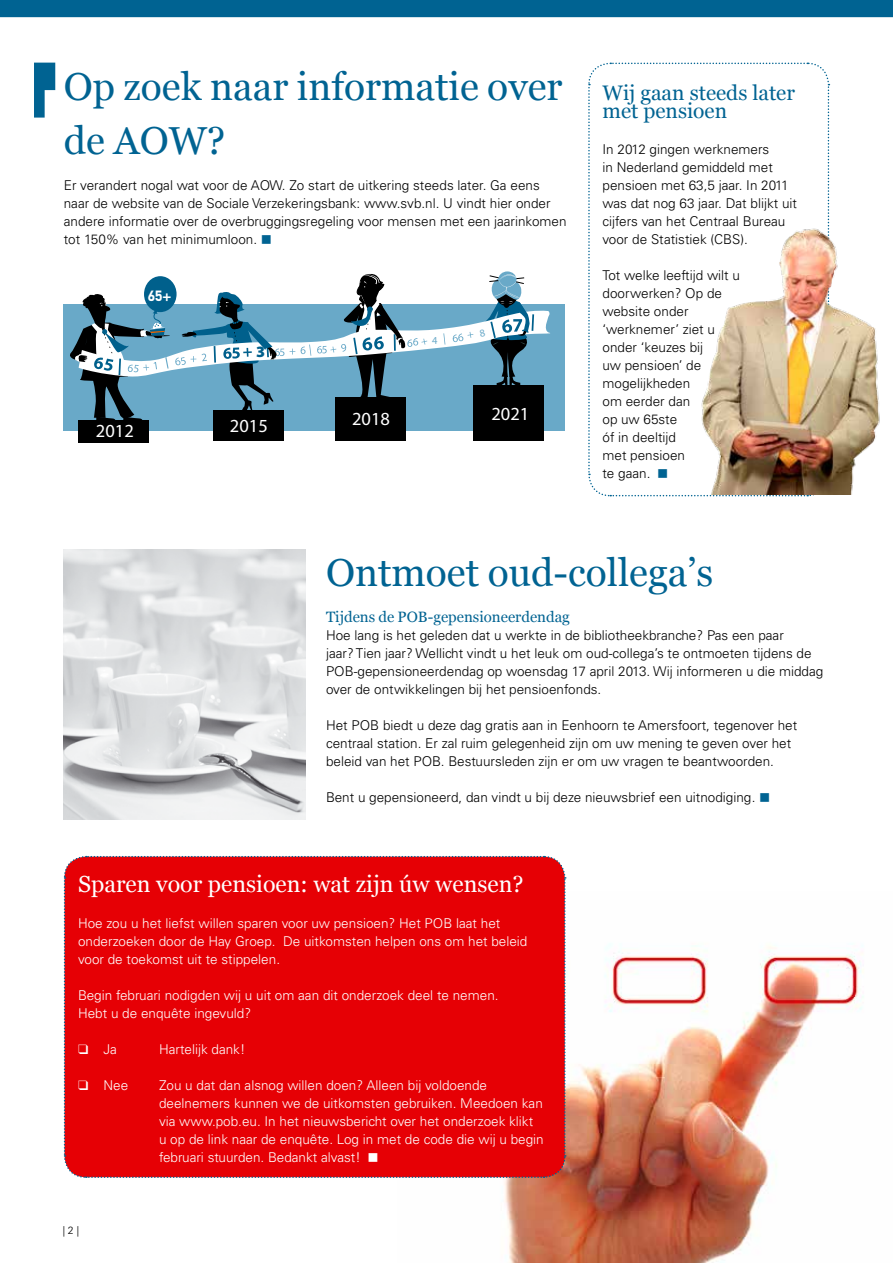
<style>
.page{position:relative;width:893px;height:1263px;background:#fff}
.page>*{position:absolute;margin:0;border:0;box-sizing:border-box;transform-origin:0 0}
.t1{font:39px/54px "Georgia";color:#006392}
.t2{font:23.25px "Georgia";color:#fff}
.t3{font:21px/18px "Georgia";color:#006392}
.t4{font:18.45px "Myriad Pro";color:#fff}
.t5{font:700 15.9px "DIN Mittel EF";color:#fff}
.t6{font:900 15.9px "Myriad Pro";color:#00608c}
.t7{font:15px "Georgia";color:#006392}
.t8{font:300 13.5px/18px "Univers LT Std";color:#000}
.t9{font:300 13.5px/18px "Univers LT Std";color:#fff}
.t10{font:300 10.5px "Univers LT Std";color:#000}
.s1{color:#006392}
</style>
<div class="page">
<div style="left:0;top:0;width:893px;height:17px;background:#006392"></div>
<img style="left:504px;top:944px;width:360px;height:319px">
<div style="left:64px;top:304px;width:501px;height:127px;background:#69a9c8"></div>
<div style="left:79px;top:420px;width:70px;height:22px;background:#000"></div>
<div style="left:214px;top:410px;width:70px;height:31px;background:#000"></div>
<div style="left:335px;top:397px;width:71px;height:44px;background:#000"></div>
<div style="left:474px;top:385px;width:70px;height:56px;background:#000"></div>
<svg style="left:34px;top:63px;width:21px;height:55px"></svg>
<svg style="left:588px;top:62px;width:242px;height:435px"></svg>
<img style="left:695px;top:224px;width:185px;height:271px">
<div style="left:63px;top:855px;width:503px;height:324px;background:#e60005"></div>
<img style="left:64px;top:550px;width:242px;height:270px">
<svg style="left:70px;top:271px;width:480px;height:152px"></svg>
<h1 class="t1" style="left:64px;top:59px;width:500px">Op zoek naar informatie over de AOW?</h1>
<p class="t8" style="left:64px;top:176px;width:504px">Er verandert nogal wat voor de AOW. Zo start de uitkering steeds later. Ga eens naar de website van de Sociale Verzekeringsbank: www.svb.nl. U vindt hier onder andere informatie over de overbruggingsregeling voor mensen met een jaarinkomen tot 150% van het minimumloon. <span class="s1">■</span></p>
<p class="t5" style="left:148px;top:286px;width:25px">65+</p>
<p class="t6" style="left:256px;top:341px;width:11px">3</p>
<h3 class="t4" style="left:96px;top:419px;width:39px">2012</h3>
<h3 class="t4" style="left:230px;top:414px;width:39px">2015</h3>
<h3 class="t4" style="left:352px;top:407px;width:39px">2018</h3>
<h3 class="t4" style="left:491px;top:402px;width:39px">2021</h3>
<h3 class="t3" style="left:602px;top:83px;width:194px">Wij gaan steeds later met pensioen</h3>
<p class="t8" style="left:602px;top:140px;width:196px">In 2012 gingen werknemers<br>in Nederland gemiddeld met pensioen met 63,5 jaar. In 2011 was dat nog 63 jaar. Dat blijkt uit cijfers van het Centraal Bureau voor de Statistiek (CBS).</p>
<p class="t8" style="left:602px;top:266px;width:139px">Tot welke leeftijd wilt u doorwerken? Op de website onder ‘werknemer’ ziet u onder ‘keuzes bij<br>uw pensioen’ de mogelijkheden<br>om eerder dan<br>op uw 65ste<br>óf in deeltijd<br>met pensioen<br>te gaan. <span class="s1">■</span></p>
<h1 class="t1" style="left:326px;top:545px;width:389px">Ontmoet oud-collega’s</h1>
<p class="t7" style="left:326px;top:608px;width:245px">Tijdens de POB-gepensioneerdendag</p>
<p class="t8" style="left:326px;top:626px;width:499px">Hoe lang is het geleden dat u werkte in de bibliotheekbranche? Pas een paar<br>jaar? Tien jaar? Wellicht vindt u het leuk om oud-collega’s te ontmoeten tijdens de POB-gepensioneerdendag op woensdag 17 april 2013. Wij informeren u die middag over de ontwikkelingen bij het pensioenfonds.</p>
<p class="t8" style="left:326px;top:716px;width:473px">Het POB biedt u deze dag gratis aan in Eenhoorn te Amersfoort, tegenover het centraal station. Er zal ruim gelegenheid zijn om uw mening te geven over het beleid van het POB. Bestuursleden zijn er om uw vragen te beantwoorden.</p>
<p class="t8" style="left:326px;top:788px;width:446px">Bent u gepensioneerd, dan vindt u bij deze nieuwsbrief een uitnodiging. <span class="s1">■</span></p>
<h2 class="t2" style="left:78px;top:871px;width:447px">Sparen voor pensioen: wat zijn úw wensen?</h2>
<p class="t9" style="left:78px;top:914px;width:451px">Hoe zou u het liefst willen sparen voor uw pensioen? Het POB laat het onderzoeken door de Hay Groep. De uitkomsten helpen ons om het beleid voor de toekomst uit te stippelen.</p>
<p class="t9" style="left:78px;top:986px;width:422px">Begin februari nodigden wij u uit om aan dit onderzoek deel te nemen.<br>Hebt u de enquête ingevuld?</p>
<p class="t9" style="left:78px;top:1040px;width:40px">❑ Ja</p>
<p class="t9" style="left:159px;top:1040px;width:88px">Hartelijk dank!</p>
<p class="t9" style="left:78px;top:1076px;width:52px">❑ Nee</p>
<p class="t9" style="left:159px;top:1076px;width:386px">Zou u dat dan alsnog willen doen? Alleen bij voldoende deelnemers kunnen we de uitkomsten gebruiken. Meedoen kan via www.pob.eu. In het nieuwsbericht over het onderzoek klikt u op de link naar de enquête. Log in met de code die wij u begin februari stuurden. Bedankt alvast! ■</p>
<p class="t10" style="left:63px;top:1224px;width:18px">| 2 |</p>
</div>
